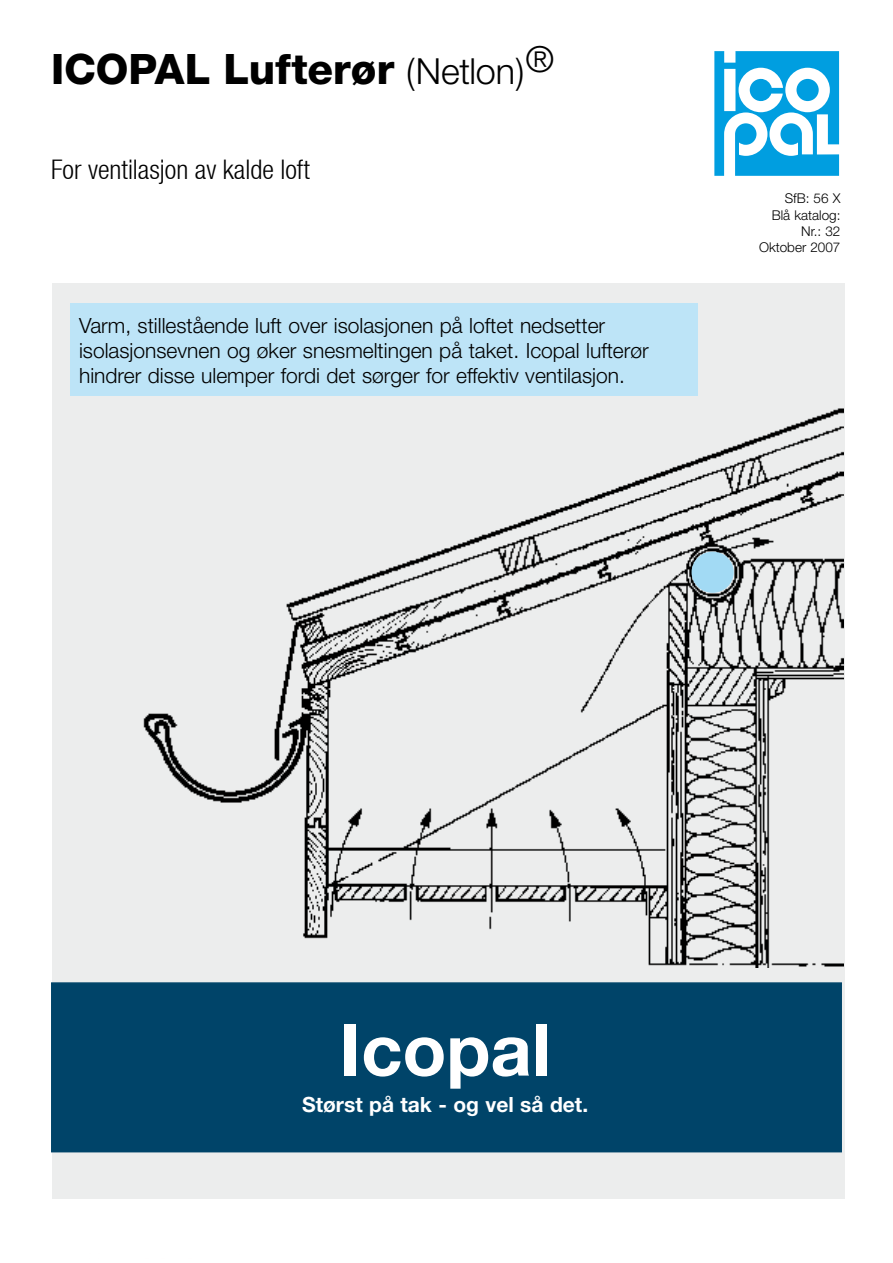
<style>
.page{position:relative;width:893px;height:1263px;background:#fff}
.page>*{position:absolute;margin:0;border:0;box-sizing:border-box;transform-origin:0 0}
.t1{font:700 72px "Helvetica Neue";color:#fff}
.t2{font:800 42px "Helvetica Neue";letter-spacing:-.005em;color:#000}
.t3{font:300 condensed 27px "Helvetica Neue";color:#000}
.t4{font:300 21px/25.2px "Helvetica Neue";color:#000}
.t5{font:700 21px "Helvetica Neue";color:#fff}
.t6{font:300 13.5px/16.2px "Helvetica Neue";color:#000;text-align:right}
.s1{font-weight:300;font-size:36px}
</style>
<div class="page">
<div style="left:52px;top:283px;width:792px;height:915px;background:#eceded"></div>
<img style="left:143px;top:408px;width:700px;height:559px">
<div style="left:692px;top:552px;width:42px;height:41px;background:#a2daf4;border-radius:50%"></div>
<div style="left:70px;top:303px;width:628px;height:93px;background:#bde4f7"></div>
<div style="left:51px;top:982px;width:791px;height:170px;background:#004469;border:2px solid #004469"></div>
<svg style="left:714px;top:51px;width:125px;height:125px"></svg>
<h2 class="t2" style="left:51px;top:44px;width:505px">ICOPAL Lufterør <span class="s1">(Netlon)</span><sup>®</sup></h2>
<p class="t3" style="left:51px;top:154px;width:260px">For ventilasjon av kalde loft</p>
<p class="t4" style="left:79px;top:312px;width:571px">Varm, stillestående luft over isolasjonen på loftet nedsetter isolasjonsevnen og øker snesmeltingen på taket. Icopal lufterør hindrer disse ulemper fordi det sørger for effektiv ventilasjon.</p>
<p class="t6" style="left:759px;top:190px;width:83px">SfB: 56 X<br>Blå katalog:<br>Nr.: 32<br>Oktober 2007</p>
<h1 class="t1" style="left:340px;top:1005px;width:212px">Icopal</h1>
<p class="t5" style="left:302px;top:1091px;width:288px">Størst på tak - og vel så det.</p>
</div>
